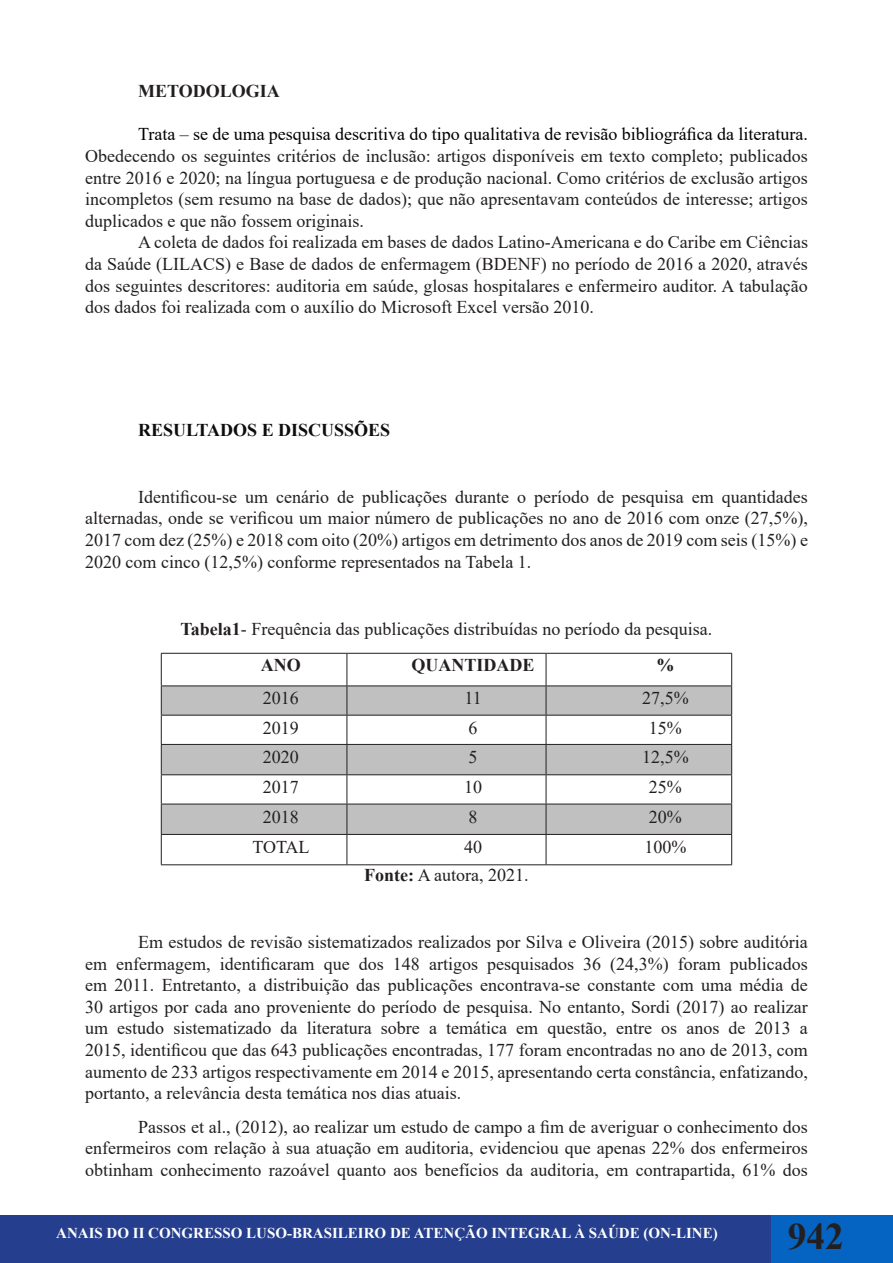
<style>
.page{position:relative;width:893px;height:1263px;background:#fff}
.page>*{position:absolute;margin:0;border:0;box-sizing:border-box;transform-origin:0 0}
.t1{font:700 37.5px "Times New Roman";color:#231f20}
.Parágrafo{font:18px/21.6px "Times New Roman";color:#231f20;text-align:justify}
.Parágrafo-2{font:700 18px "Times New Roman";color:#231f20}
.t2{font:700 18px "Times New Roman";color:#0d0d0d}
.t3{font:700 15px "Times New Roman";color:#fff}
.s1{color:#000}
.s2{font-weight:700}
</style>
<div class="page">
<div style="left:0;top:1215px;width:893px;height:48px;background:#253f8e"></div>
<div style="left:771px;top:1215px;width:122px;height:48px;background:#0563c1"></div>
<hr style="left:892px;top:1215px;width:1px;height:48px;background:#253f8e">
<svg style="left:162px;top:686px;width:569px;height:148px;fill:#c0c0c0"></svg>
<hr style="left:161px;top:653px;width:186px;height:1px;background:#231f20">
<hr style="left:161px;top:654px;width:1px;height:31px;background:#231f20">
<hr style="left:347px;top:653px;width:199px;height:1px;background:#231f20">
<hr style="left:347px;top:654px;width:1px;height:31px;background:#231f20">
<hr style="left:546px;top:653px;width:186px;height:1px;background:#231f20">
<hr style="left:546px;top:654px;width:1px;height:31px;background:#231f20">
<hr style="left:731px;top:654px;width:1px;height:31px;background:#231f20">
<hr style="left:161px;top:685px;width:186px;height:1px;background:#231f20">
<hr style="left:347px;top:685px;width:199px;height:1px;background:#231f20">
<hr style="left:546px;top:685px;width:186px;height:1px;background:#231f20">
<hr style="left:161px;top:715px;width:186px;height:1px;background:#231f20">
<hr style="left:347px;top:715px;width:199px;height:1px;background:#231f20">
<hr style="left:546px;top:715px;width:186px;height:1px;background:#231f20">
<hr style="left:161px;top:744px;width:186px;height:1px;background:#231f20">
<hr style="left:347px;top:744px;width:199px;height:1px;background:#231f20">
<hr style="left:546px;top:744px;width:186px;height:1px;background:#231f20">
<hr style="left:161px;top:774px;width:186px;height:1px;background:#231f20">
<svg style="left:161px;top:686px;width:1px;height:118px"></svg>
<hr style="left:347px;top:774px;width:199px;height:1px;background:#231f20">
<svg style="left:347px;top:686px;width:1px;height:118px"></svg>
<hr style="left:546px;top:774px;width:186px;height:1px;background:#231f20">
<svg style="left:546px;top:686px;width:1px;height:118px"></svg>
<svg style="left:731px;top:686px;width:1px;height:118px"></svg>
<hr style="left:161px;top:804px;width:186px;height:1px;background:#231f20">
<hr style="left:161px;top:804px;width:1px;height:30px;background:#231f20">
<hr style="left:347px;top:804px;width:199px;height:1px;background:#231f20">
<hr style="left:347px;top:804px;width:1px;height:30px;background:#231f20">
<hr style="left:546px;top:804px;width:186px;height:1px;background:#231f20">
<hr style="left:546px;top:804px;width:1px;height:30px;background:#231f20">
<hr style="left:731px;top:804px;width:1px;height:30px;background:#231f20">
<hr style="left:161px;top:834px;width:186px;height:1px;background:#231f20">
<svg style="left:161px;top:835px;width:1px;height:29px"></svg>
<hr style="left:347px;top:834px;width:199px;height:1px;background:#231f20">
<svg style="left:347px;top:835px;width:1px;height:29px"></svg>
<hr style="left:546px;top:834px;width:186px;height:1px;background:#231f20">
<svg style="left:546px;top:835px;width:1px;height:29px"></svg>
<svg style="left:731px;top:835px;width:1px;height:29px"></svg>
<hr style="left:161px;top:864px;width:186px;height:1px;background:#231f20">
<hr style="left:347px;top:864px;width:199px;height:1px;background:#231f20">
<hr style="left:546px;top:864px;width:186px;height:1px;background:#231f20">
<p class="Parágrafo-2" style="left:138px;top:78px;width:143px">METODOLOGIA</p>
<p class="Parágrafo" style="left:85px;top:123px;width:724px;text-indent:53px"><span class="s1">Trata – se de uma pesquisa descritiva do tipo qualitativa de revisão bibliográfica da literatura.<br></span>Obedecendo os seguintes critérios de inclusão: artigos disponíveis em texto completo; publicados entre 2016 e 2020; na língua portuguesa e de produção nacional. Como critérios de exclusão artigos incompletos (sem resumo na base de dados); que não apresentavam conteúdos de interesse; artigos duplicados e que não fossem originais.</p>
<p class="Parágrafo" style="left:85px;top:231px;width:724px;text-indent:53px">A coleta de dados foi realizada em bases de dados Latino-Americana e do Caribe em Ciências da Saúde (LILACS) e Base de dados de enfermagem (BDENF) no período de 2016 a 2020, através dos seguintes descritores: auditoria em saúde, glosas hospitalares e enfermeiro auditor. A tabulação dos dados foi realizada com o auxílio do Microsoft Excel versão 2010.</p>
<p class="t2" style="left:138px;top:417px;width:254px">RESULTADOS E DISCUSSÕES</p>
<p class="Parágrafo" style="left:85px;top:485px;width:724px;text-indent:53px">Identificou-se um cenário de publicações durante o período de pesquisa em quantidades alternadas, onde se verificou um maior número de publicações no ano de 2016 com onze (27,5%), 2017 com dez (25%) e 2018 com oito (20%) artigos em detrimento dos anos de 2019 com seis (15%) e 2020 com cinco (12,5%) conforme representados na Tabela 1.</p>
<p class="Parágrafo" style="left:181px;top:617px;width:533px"><span class="s2">Tabela1</span>- Frequência das publicações distribuídas no período da pesquisa.</p>
<p class="Parágrafo-2" style="left:261px;top:652px;width:41px">ANO</p>
<p class="Parágrafo-2" style="left:412px;top:652px;width:124px">QUANTIDADE</p>
<p class="Parágrafo-2" style="left:656px;top:652px;width:19px">%</p>
<p class="Parágrafo" style="left:263px;top:687px;width:37px">2016</p>
<p class="Parágrafo" style="left:464px;top:687px;width:19px">11</p>
<p class="Parágrafo" style="left:642px;top:687px;width:48px">27,5%</p>
<p class="Parágrafo" style="left:263px;top:716px;width:37px">2019</p>
<p class="Parágrafo" style="left:469px;top:716px;width:10px">6</p>
<p class="Parágrafo" style="left:649px;top:716px;width:34px">15%</p>
<p class="Parágrafo" style="left:263px;top:745px;width:37px">2020</p>
<p class="Parágrafo" style="left:469px;top:745px;width:10px">5</p>
<p class="Parágrafo" style="left:642px;top:745px;width:48px">12,5%</p>
<p class="Parágrafo" style="left:263px;top:776px;width:37px">2017</p>
<p class="Parágrafo" style="left:464px;top:776px;width:19px">10</p>
<p class="Parágrafo" style="left:649px;top:776px;width:34px">25%</p>
<p class="Parágrafo" style="left:263px;top:805px;width:37px">2018</p>
<p class="Parágrafo" style="left:469px;top:805px;width:10px">8</p>
<p class="Parágrafo" style="left:649px;top:805px;width:34px">20%</p>
<p class="Parágrafo" style="left:252px;top:835px;width:59px">TOTAL</p>
<p class="Parágrafo" style="left:464px;top:835px;width:19px">40</p>
<p class="Parágrafo" style="left:644px;top:835px;width:43px">100%</p>
<p class="Parágrafo" style="left:364px;top:863px;width:166px"><span class="s2">Fonte:</span> A autora, 2021.</p>
<p class="Parágrafo" style="left:85px;top:930px;width:724px;text-indent:53px">Em estudos de revisão sistematizados realizados por Silva e Oliveira (2015) sobre auditória em enfermagem, identificaram que dos 148 artigos pesquisados 36 (24,3%) foram publicados em 2011. Entretanto, a distribuição das publicações encontrava-se constante com uma média de 30 artigos por cada ano proveniente do período de pesquisa. No entanto, Sordi (2017) ao realizar um estudo sistematizado da literatura sobre a temática em questão, entre os anos de 2013 a 2015, identificou que das 643 publicações encontradas, 177 foram encontradas no ano de 2013, com aumento de 233 artigos respectivamente em 2014 e 2015, apresentando certa constância, enfatizando, portanto, a relevância desta temática nos dias atuais.</p>
<p class="Parágrafo" style="left:85px;top:1115px;width:724px;text-indent:53px">Passos et al., (2012), ao realizar um estudo de campo a fim de averiguar o conhecimento dos enfermeiros com relação à sua atuação em auditoria, evidenciou que apenas 22% dos enfermeiros obtinham conhecimento razoável quanto aos benefícios da auditoria, em contrapartida, 61% dos</p>
<p class="t3" style="left:56px;top:1222px;width:663px">ANAIS DO II CONGRESSO LUSO-BRASILEIRO DE ATENÇÃO INTEGRAL À SAÚDE (ON-LINE)</p>
<h1 class="t1" style="left:788px;top:1209px;width:58px">942</h1>
</div>
